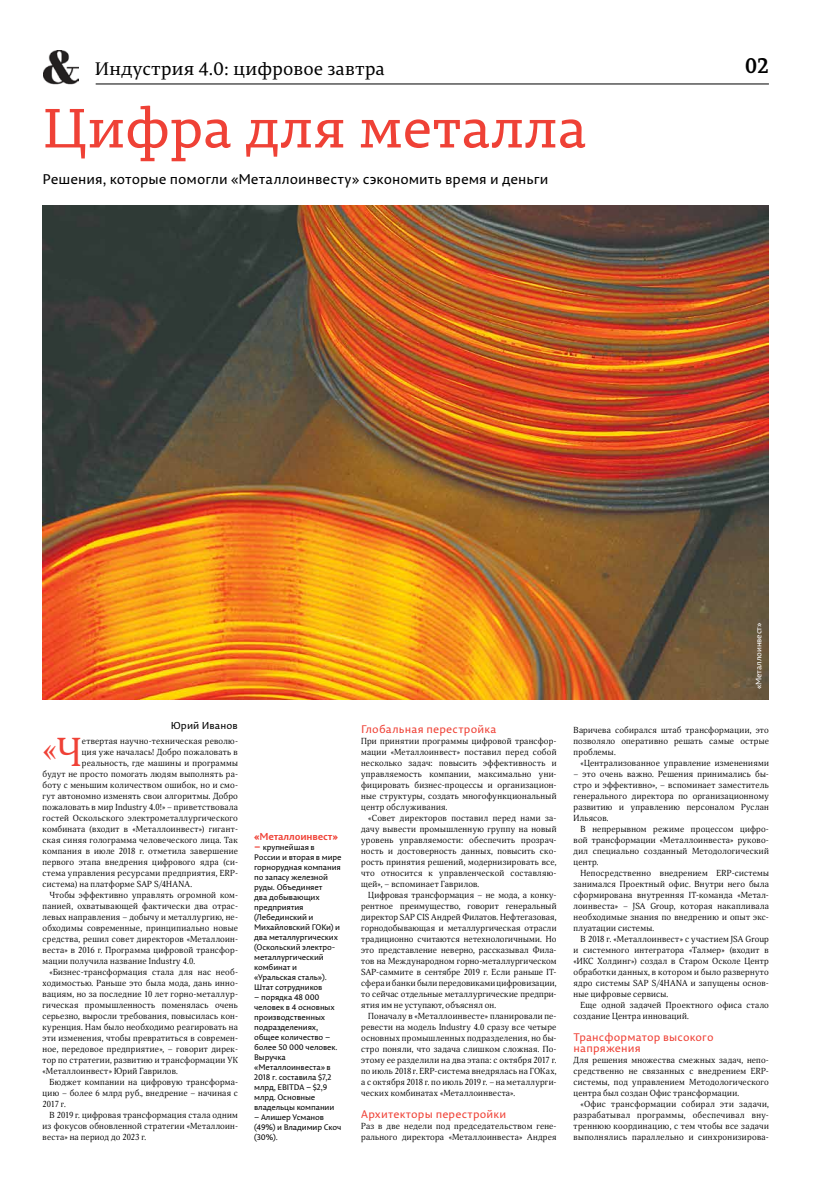
<style>
.page{position:relative;width:820px;height:1191px;background:#fff}
.page>*{position:absolute;margin:0;border:0;box-sizing:border-box;transform-origin:0 0}
.t1{font:55px "Permian Slab Serif Typeface";color:#ef4136}
.t2{font:36.8px "Orbi";color:#ef4136}
.t3{font:700 21px "Permian Slab Serif Typeface";color:#000}
.t4{font:18px "Permian Serif Typeface";color:#000}
.t5{font:14px "Permian Sans Typeface";color:#000}
.t6{font:11px/11px "Permian Sans Typeface";letter-spacing:.015em;color:#ef4136}
.t7{font:700 10px "Permian Sans Typeface";letter-spacing:-.015em;color:#ef4136}
.t8{font:10px "Permian Sans Typeface";letter-spacing:.01em;color:#000}
.t9{font:8.5px/11px "Orbi";letter-spacing:.025em;color:#000;text-align:justify}
.t10{font:8px/10px "Permian Sans Typeface";letter-spacing:-.015em;color:#000}
.t11{font:8px "Permian Sans Typeface";letter-spacing:-.015em;color:#fff}
.s1{font-size:39.1px}
.s2{font-weight:700;font-size:10px;color:#ef4136}
</style>
<div class="page">
<hr style="left:96px;top:84px;width:672px;height:1px;background:#000">
<img style="left:43px;top:51px;width:35px;height:33px">
<img style="left:43px;top:206px;width:725px;height:494px">
<h3 class="t4" style="left:95px;top:55px;width:292px">Индустрия 4.0: цифровое завтра</h3>
<h3 class="t3" style="left:744px;top:48px;width:25px">02</h3>
<h1 class="t1" style="left:43px;top:85px;width:546px">Цифра для металла</h1>
<h3 class="t5" style="left:43px;top:168px;width:507px">Решения, которые помогли «Металлоинвесту» сэкономить время и деньги</h3>
<p class="t8" style="left:171px;top:718px;width:69px">Юрий Иванов</p>
<h2 class="t2" style="left:43px;top:725px;width:41px">«<span class="s1">Ч</span></h2>
<p class="t9" style="left:82px;top:735px;width:157px">етвертая научно-техническая револю-</p>
<p class="t9" style="left:82px;top:746px;width:157px">ция уже началась! Добро пожаловать в</p>
<p class="t9" style="left:82px;top:757px;width:157px">реальность, где машины и программы</p>
<p class="t9" style="left:43px;top:768px;width:197px">будут не просто помогать людям выполнять ра-</p>
<p class="t9" style="left:43px;top:779px;width:197px">боту с меньшим количеством ошибок, но и смо-</p>
<p class="t9" style="left:43px;top:790px;width:197px">гут автономно изменять свои алгоритмы. Добро</p>
<p class="t9" style="left:43px;top:801px;width:197px">пожаловать в мир Industry 4.0!» – приветствовала</p>
<p class="t9" style="left:43px;top:812px;width:197px">гостей Оскольского электрометаллургического</p>
<p class="t9" style="left:43px;top:823px;width:197px">комбината (входит в «Металлоинвест») гигант-</p>
<p class="t9" style="left:43px;top:834px;width:197px">ская синяя голограмма человеческого лица. Так</p>
<p class="t9" style="left:43px;top:845px;width:197px">компания в июле 2018 г. отметила завершение</p>
<p class="t9" style="left:43px;top:856px;width:197px">первого этапа внедрения цифрового ядра (си-</p>
<p class="t9" style="left:43px;top:867px;width:197px">стема управления ресурсами предприятия, ERP-</p>
<p class="t9" style="left:43px;top:878px;width:151px">система) на платформе SAP S/4HANA.</p>
<p class="t9" style="left:50px;top:889px;width:190px">Чтобы эффективно управлять огромной ком-</p>
<p class="t9" style="left:43px;top:900px;width:197px">панией, охватывающей фактически два отрас-</p>
<p class="t9" style="left:43px;top:911px;width:197px">левых направления – добычу и металлургию, не-</p>
<p class="t9" style="left:43px;top:922px;width:197px">обходимы современные, принципиально новые</p>
<p class="t9" style="left:43px;top:933px;width:197px">средства, решил совет директоров «Металлоин-</p>
<p class="t9" style="left:43px;top:944px;width:197px">веста» в 2016 г. Программа цифровой трансфор-</p>
<p class="t9" style="left:43px;top:955px;width:154px">мации получила название Industry 4.0.</p>
<p class="t9" style="left:50px;top:966px;width:190px">«Бизнес-трансформация стала для нас необ-</p>
<p class="t9" style="left:43px;top:977px;width:197px">ходимостью. Раньше это была мода, дань инно-</p>
<p class="t9" style="left:43px;top:988px;width:197px">вациям, но за последние 10 лет горно-металлур-</p>
<p class="t9" style="left:43px;top:999px;width:197px">гическая промышленность поменялась очень</p>
<p class="t9" style="left:43px;top:1010px;width:197px">серьезно, выросли требования, повысилась кон-</p>
<p class="t9" style="left:43px;top:1021px;width:197px">куренция. Нам было необходимо реагировать на</p>
<p class="t9" style="left:43px;top:1032px;width:197px">эти изменения, чтобы превратиться в современ-</p>
<p class="t9" style="left:43px;top:1043px;width:197px">ное, передовое предприятие», – говорит дирек-</p>
<p class="t9" style="left:43px;top:1054px;width:197px">тор по стратегии, развитию и трансформации УК</p>
<p class="t9" style="left:43px;top:1065px;width:137px">«Металлоинвест» Юрий Гаврилов.</p>
<p class="t9" style="left:50px;top:1076px;width:190px">Бюджет компании на цифровую трансформа-</p>
<p class="t9" style="left:43px;top:1087px;width:197px">цию – более 6 млрд руб., внедрение – начиная с</p>
<p class="t9" style="left:43px;top:1098px;width:25px">2017 г.</p>
<p class="t9" style="left:50px;top:1109px;width:190px">В 2019 г. цифровая трансформация стала одним</p>
<p class="t9" style="left:43px;top:1120px;width:197px">из фокусов обновленной стратегии «Металлоин-</p>
<p class="t9" style="left:43px;top:1131px;width:105px">веста» на период до 2023 г.</p>
<p class="t7" style="left:254px;top:827px;width:85px">«Металлоинвест»</p>
<p class="t10" style="left:254px;top:841px;width:89px"><span class="s2">–</span> крупнейшая в<br>России и вторая в мире горнорудная компания по запасу железной руды. Объединяет<br>два добывающих предприятия (Лебединский и<br>Михайловский ГОКи) и два металлургических (Оскольский электро&shy;металлургический комбинат и<br>«Уральская сталь»).<br>Штат сотрудников</p>
<p class="t10" style="left:254px;top:991px;width:85px">– порядка 48 000 человек в 4 основных производственных подразделениях, общее количество – более 50 000 человек.<br>Выручка «Металлоинвеста» в<br>2018 г. составила $7,2 млрд, EBITDA – $2,9 млрд. Основные владельцы компании</p>
<p class="t10" style="left:254px;top:1111px;width:89px">– Алишер Усманов (49%) и Владимир Скоч (30%).</p>
<p class="t6" style="left:361px;top:723px;width:137px">Глобальная перестройка</p>
<p class="t9" style="left:361px;top:735px;width:197px">При принятии программы цифровой трансфор&shy;мации «Металлоинвест» поставил перед собой несколько задач: повысить эффективность и управляемость компании, максимально уни&shy;фицировать бизнес-процессы и организацион&shy;ные структуры, создать многофункциональный центр обслуживания.</p>
<p class="t9" style="left:361px;top:812px;width:197px;text-indent:7px">«Совет директоров поставил перед нами за&shy;дачу вывести промышленную группу на новый уровень управляемости: обеспечить прозрач&shy;ность и достоверность данных, повысить ско&shy;рость принятия решений, модернизировать все, что относится к управленческой составляю&shy;щей», – вспоминает Гаврилов.</p>
<p class="t9" style="left:361px;top:889px;width:197px;text-indent:7px">Цифровая трансформация – не мода, а конку&shy;рентное преимущество, говорит генеральный директор SAP CIS Андрей Филатов. Нефтегазовая, горнодобывающая и металлургическая отрасли традиционно считаются нетехнологичными. Но это представление неверно, рассказывал Фила&shy;тов на Международном горно-металлургическом SAP-саммите в сентябре 2019 г. Если раньше IT&shy;сфера и банки были передовиками цифровизации, то сейчас отдельные металлургические предпри&shy;ятия им не уступают, объяснял он.</p>
<p class="t9" style="left:361px;top:1010px;width:197px;text-indent:7px">Поначалу в «Металлоинвесте» планировали пе&shy;ревести на модель Industry 4.0 сразу все четыре основных промышленных подразделения, но бы&shy;стро поняли, что задача слишком сложная. По&shy;этому ее разделили на два этапа: с октября 2017 г. по июль 2018 г. ERP-система внедрялась на ГОКах, а с октября 2018 г. по июль 2019 г. – на металлурги&shy;ческих комбинатах «Металлоинвеста».</p>
<p class="t6" style="left:361px;top:1108px;width:147px">Архитекторы перестройки</p>
<p class="t9" style="left:361px;top:1120px;width:197px">Раз в две недели под председательством гене&shy;рального директора «Металлоинвеста» Андрея</p>
<p class="t11" style="left:752px;top:689px;width:68px;rotate:-90deg">«Металлоинвест»</p>
<p class="t9" style="left:573px;top:724px;width:197px">Варичева собирался штаб трансформации, это позволяло оперативно решать самые острые проблемы.</p>
<p class="t9" style="left:580px;top:757px;width:190px">«Централизованное управление изменениями</p>
<p class="t9" style="left:573px;top:768px;width:197px">– это очень важно. Решения принимались бы&shy;стро и эффективно», – вспоминает заместитель генерального директора по организационному развитию и управлению персоналом Руслан Ильясов.</p>
<p class="t9" style="left:573px;top:823px;width:197px;text-indent:7px">В непрерывном режиме процессом цифро&shy;вой трансформации «Металлоинвеста» руково&shy;дил специально созданный Методологический центр.</p>
<p class="t9" style="left:573px;top:867px;width:197px;text-indent:7px">Непосредственно внедрением ERP-системы занимался Проектный офис. Внутри него была сформирована внутренняя IТ-команда «Метал&shy;лоинвеста» – JSA Group, которая накапливала необходимые знания по внедрению и опыт экс&shy;плуатации системы.</p>
<p class="t9" style="left:573px;top:933px;width:197px;text-indent:7px">В 2018 г. «Металлоинвест» с участием JSA Group и системного интегратора «Талмер» (входит в «ИКС Холдинг») создал в Старом Осколе Центр обработки данных, в котором и было развернуто ядро системы SAP S/4HANA и запущены основ&shy;ные цифровые сервисы.</p>
<p class="t9" style="left:573px;top:999px;width:197px;text-indent:7px">Еще одной задачей Проектного офиса стало создание Центра инноваций.</p>
<p class="t6" style="left:573px;top:1031px;width:142px">Трансформатор высокого напряжения</p>
<p class="t9" style="left:573px;top:1054px;width:197px">Для решения множества смежных задач, непо&shy;средственно не связанных с внедрением ERP&shy;системы, под управлением Методологического центра был создан Офис трансформации.</p>
<p class="t9" style="left:573px;top:1098px;width:197px;text-indent:7px">«Офис трансформации собирал эти задачи, разрабатывал программы, обеспечивал вну&shy;треннюю координацию, с тем чтобы все задачи выполнялись параллельно и синхронизирова-</p>
</div>
